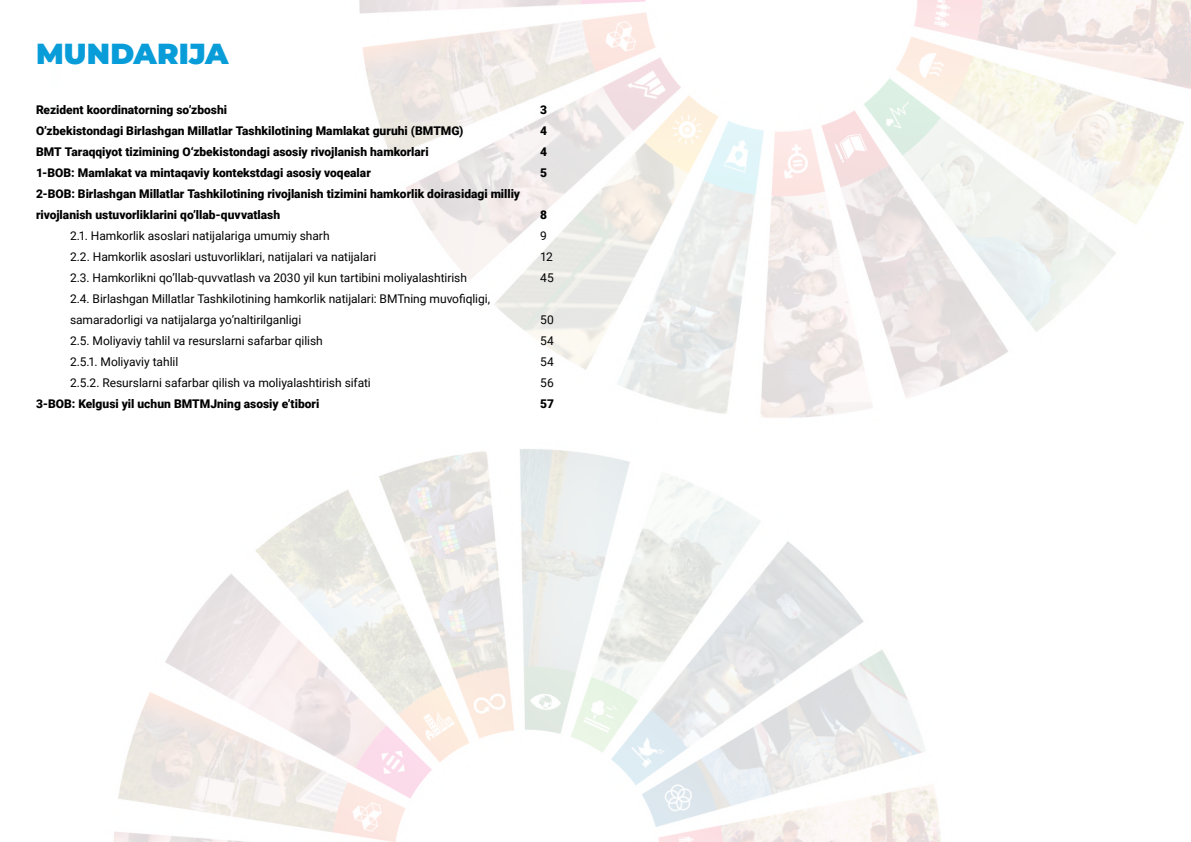
<style>
.page{position:relative;width:1191px;height:842px;background:#fff}
.page>*{position:absolute;margin:0;border:0;box-sizing:border-box;transform-origin:0 0}
.t1{font:900 29px "Montserrat";letter-spacing:.005em;color:#089dd9}
.t2{font:12px/21px "Roboto";letter-spacing:-.005em;color:#020203}
.t3{font:900 12px/21px "Roboto";color:#020203}
</style>
<div class="page">
<img style="left:114px;top:0;width:1077px;height:842px">
<h1 class="t1" style="left:36px;top:32px;width:194px">MUNDARIJA</h1>
<p class="t3" style="left:36px;top:99px;width:193px">Rezident koordinatorning so’zboshi</p>
<p class="t3" style="left:540px;top:99px;width:8px">3</p>
<p class="t3" style="left:36px;top:120px;width:429px">O’zbekistondagi Birlashgan Millatlar Tashkilotining Mamlakat guruhi (BMTMG)</p>
<p class="t3" style="left:540px;top:120px;width:8px">4</p>
<p class="t3" style="left:36px;top:141px;width:394px">BMT Taraqqiyot tizimining O‘zbekistondagi asosiy rivojlanish hamkorlari</p>
<p class="t3" style="left:540px;top:141px;width:8px">4</p>
<p class="t3" style="left:36px;top:162px;width:336px">1-BOB: Mamlakat va mintaqaviy kontekstdagi asosiy voqealar</p>
<p class="t3" style="left:540px;top:162px;width:8px">5</p>
<p class="t3" style="left:36px;top:183px;width:486px">2-BOB: Birlashgan Millatlar Tashkilotining rivojlanish tizimini hamkorlik doirasidagi milliy rivojlanish ustuvorliklarini qo’llab-quvvatlash</p>
<p class="t3" style="left:540px;top:204px;width:8px">8</p>
<p class="t2" style="left:70px;top:225px;width:261px">2.1. Hamkorlik asoslari natijalariga umumiy sharh</p>
<p class="t2" style="left:540px;top:225px;width:8px">9</p>
<p class="t2" style="left:70px;top:246px;width:308px">2.2. Hamkorlik asoslari ustuvorliklari, natijalari va natijalari</p>
<p class="t2" style="left:540px;top:246px;width:14px">12</p>
<p class="t2" style="left:70px;top:267px;width:398px">2.3. Hamkorlikni qo’llab-quvvatlash va 2030 yil kun tartibini moliyalashtirish</p>
<p class="t2" style="left:540px;top:267px;width:15px">45</p>
<p class="t2" style="left:70px;top:288px;width:422px">2.4. Birlashgan Millatlar Tashkilotining hamkorlik natijalari: BMTning muvofiqligi, samaradorligi va natijalarga yo’naltirilganligi</p>
<p class="t2" style="left:540px;top:309px;width:15px">50</p>
<p class="t2" style="left:70px;top:330px;width:254px">2.5. Moliyaviy tahlil va resurslarni safarbar qilish</p>
<p class="t2" style="left:540px;top:330px;width:15px">54</p>
<p class="t2" style="left:70px;top:351px;width:110px">2.5.1. Moliyaviy tahlil</p>
<p class="t2" style="left:540px;top:351px;width:15px">54</p>
<p class="t2" style="left:70px;top:372px;width:302px">2.5.2. Resurslarni safarbar qilish va moliyalashtirish sifati</p>
<p class="t2" style="left:540px;top:372px;width:15px">56</p>
<p class="t3" style="left:36px;top:393px;width:285px">3-BOB: Kelgusi yil uchun BMTMJning asosiy e’tibori</p>
<p class="t3" style="left:540px;top:393px;width:15px">57</p>
</div>
